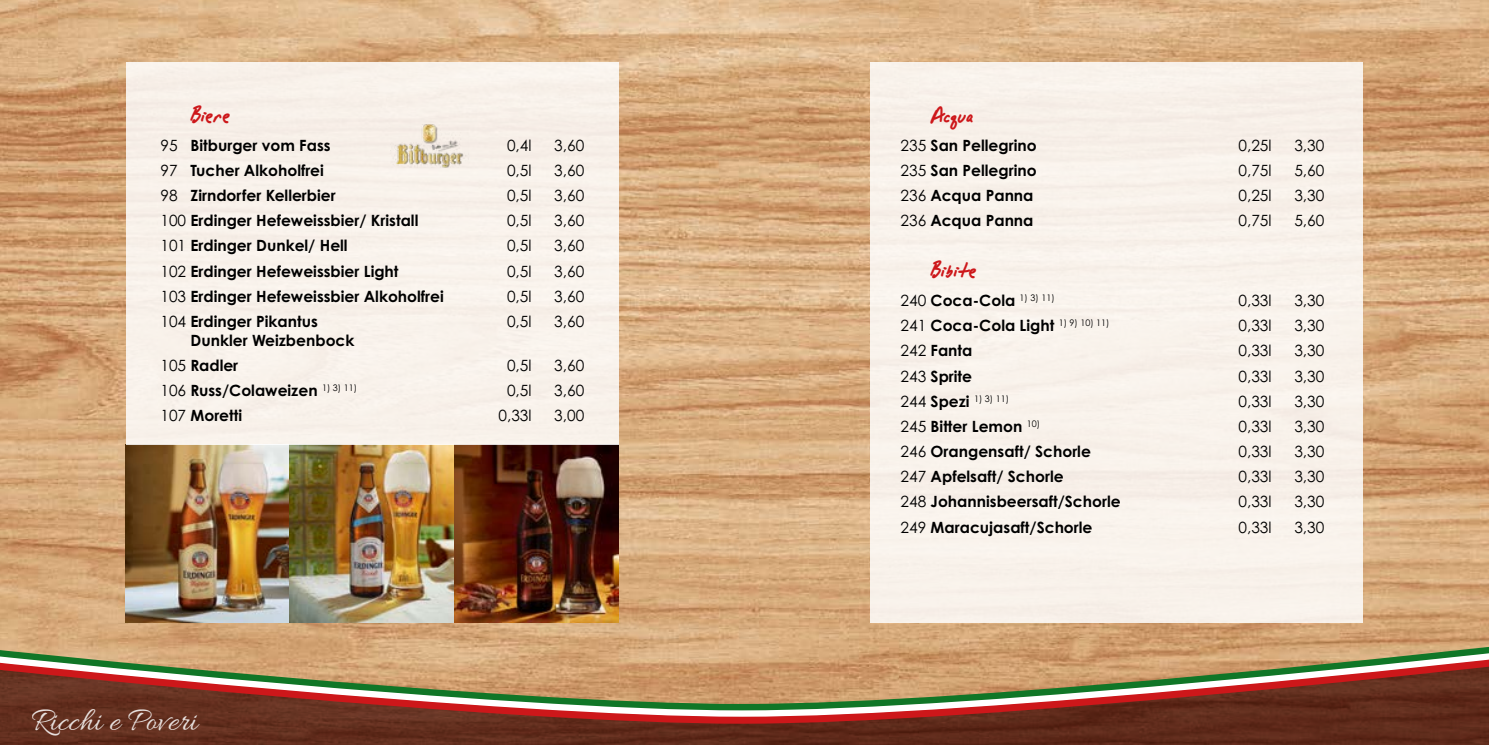
<style>
.page{position:relative;width:1489px;height:745px;background:#fff}
.page>*{position:absolute;margin:0;border:0;box-sizing:border-box;transform-origin:0 0}
.t1{font:33.75px "Allura";color:#fff}
.t2{font:28.75px "Alpha Mack AOE";letter-spacing:-.02em;color:#cd171a}
.t3{font:700 15.5px/18.6px "Century Gothic Pro";color:#000}
.t4{font:15.5px "Century Gothic Pro";color:#000}
.t5{font:9px "Century Gothic Pro";color:#000}
.s1{font-weight:400}
.s2{font-size:15.5px}
.s3{font-weight:700;font-size:15.5px}
</style>
<div class="page">
<img style="left:0;top:0;width:1488px;height:638px">
<img style="left:125px;top:444px;width:493px;height:178px">
<div style="left:126px;top:62px;width:492px;height:382px;background:#f8f2ea"></div>
<div style="left:870px;top:62px;width:492px;height:560px;background:#f9f2eb"></div>
<svg style="left:0;top:638px;width:1488px;height:106px;background:#6e3b26"></svg>
<svg style="left:0;top:641px;width:1488px;height:7px;background:#d2a475"></svg>
<svg style="left:0;top:648px;width:1488px;height:6px;background:#cea676"></svg>
<svg style="left:0;top:654px;width:1488px;height:72px;background:#9d7051"></svg>
<img style="left:393px;top:124px;width:74px;height:43px">
<h2 class="t2" style="left:190px;top:98px;width:41px">Biere</h2>
<p class="t3" style="left:160px;top:135px;width:172px"><span class="s1">95</span> Bitburger vom Fass</p>
<p class="t4" style="left:507px;top:135px;width:26px">0,4l</p>
<p class="t4" style="left:554px;top:135px;width:32px">3,60</p>
<p class="t3" style="left:160px;top:160px;width:165px"><span class="s1">97</span> Tucher Alkoholfrei</p>
<p class="t4" style="left:507px;top:161px;width:26px">0,5l</p>
<p class="t4" style="left:554px;top:161px;width:32px">3,60</p>
<p class="t3" style="left:160px;top:186px;width:177px"><span class="s1">98</span> Zirndorfer Kellerbier</p>
<p class="t4" style="left:507px;top:186px;width:26px">0,5l</p>
<p class="t4" style="left:554px;top:186px;width:32px">3,60</p>
<p class="t3" style="left:160px;top:211px;width:259px"><span class="s1">100</span> Erdinger Hefeweissbier/ Kristall</p>
<p class="t4" style="left:507px;top:211px;width:26px">0,5l</p>
<p class="t4" style="left:554px;top:211px;width:32px">3,60</p>
<p class="t3" style="left:160px;top:236px;width:189px"><span class="s1">101</span> Erdinger Dunkel/ Hell</p>
<p class="t4" style="left:507px;top:236px;width:26px">0,5l</p>
<p class="t4" style="left:554px;top:236px;width:32px">3,60</p>
<p class="t3" style="left:160px;top:261px;width:240px"><span class="s1">102</span> Erdinger Hefeweissbier Light</p>
<p class="t4" style="left:507px;top:261px;width:26px">0,5l</p>
<p class="t4" style="left:554px;top:261px;width:32px">3,60</p>
<p class="t3" style="left:160px;top:286px;width:285px"><span class="s1">103</span> Erdinger Hefeweissbier Alkoholfrei</p>
<p class="t4" style="left:507px;top:286px;width:26px">0,5l</p>
<p class="t4" style="left:554px;top:286px;width:32px">3,60</p>
<p class="t3" style="left:190px;top:311px;width:165px;text-indent:-30px"><span class="s1">104</span> Erdinger Pikantus<br>Dunkler Weizbenbock</p>
<p class="t4" style="left:507px;top:311px;width:26px">0,5l</p>
<p class="t4" style="left:554px;top:311px;width:32px">3,60</p>
<p class="t3" style="left:160px;top:355px;width:79px"><span class="s1">105</span> Radler</p>
<p class="t4" style="left:507px;top:355px;width:26px">0,5l</p>
<p class="t4" style="left:554px;top:355px;width:32px">3,60</p>
<p class="t3" style="left:160px;top:380px;width:198px"><span class="s1">106</span> Russ/Colaweizen <sup>1)</sup> <sup>3)</sup> <sup>11)</sup></p>
<p class="t4" style="left:507px;top:380px;width:26px">0,5l</p>
<p class="t4" style="left:554px;top:380px;width:32px">3,60</p>
<p class="t3" style="left:160px;top:405px;width:83px"><span class="s1">107</span> Moretti</p>
<p class="t4" style="left:498px;top:405px;width:35px">0,33l</p>
<p class="t4" style="left:554px;top:405px;width:32px">3,00</p>
<h1 class="t1" style="left:32px;top:701px;width:167px">Ricchi e Poveri</h1>
<h2 class="t2" style="left:930px;top:98px;width:45px">Acqua</h2>
<p class="t3" style="left:900px;top:135px;width:138px"><span class="s1">235</span> San Pellegrino</p>
<p class="t4" style="left:1238px;top:135px;width:35px">0,25l</p>
<p class="t4" style="left:1294px;top:135px;width:32px">3,30</p>
<p class="t3" style="left:900px;top:160px;width:138px"><span class="s1">235</span> San Pellegrino</p>
<p class="t4" style="left:1238px;top:161px;width:35px">0,75l</p>
<p class="t4" style="left:1294px;top:161px;width:32px">5,60</p>
<p class="t3" style="left:900px;top:186px;width:134px"><span class="s1">236</span> Acqua Panna</p>
<p class="t4" style="left:1238px;top:186px;width:35px">0,25l</p>
<p class="t4" style="left:1294px;top:186px;width:32px">3,30</p>
<p class="t3" style="left:900px;top:211px;width:134px"><span class="s1">236</span> Acqua Panna</p>
<p class="t4" style="left:1238px;top:211px;width:35px">0,75l</p>
<p class="t4" style="left:1294px;top:211px;width:32px">5,60</p>
<h2 class="t2" style="left:930px;top:253px;width:47px">Bibite</h2>
<p class="t3" style="left:900px;top:290px;width:156px"><span class="s1">240</span> Coca-Cola <sup>1)</sup> <sup>3)</sup> <sup>11)</sup></p>
<p class="t4" style="left:1238px;top:291px;width:35px">0,33l</p>
<p class="t4" style="left:1294px;top:291px;width:32px">3,30</p>
<p class="t3" style="left:900px;top:316px;width:211px"><span class="s1">241</span> Coca-Cola Light <sup>1)</sup> <sup>9)</sup> <sup>10)</sup> <sup>11)</sup></p>
<p class="t4" style="left:1238px;top:316px;width:35px">0,33l</p>
<p class="t4" style="left:1294px;top:316px;width:32px">3,30</p>
<p class="t3" style="left:900px;top:341px;width:73px"><span class="s1">242</span> Fanta</p>
<p class="t4" style="left:1238px;top:341px;width:35px">0,33l</p>
<p class="t4" style="left:1294px;top:341px;width:32px">3,30</p>
<p class="t3" style="left:900px;top:366px;width:73px"><span class="s1">243</span> Sprite</p>
<p class="t4" style="left:1238px;top:366px;width:35px">0,33l</p>
<p class="t4" style="left:1294px;top:366px;width:32px">3,30</p>
<p class="t5" style="left:900px;top:392px;width:110px"><span class="s2">244</span> <span class="s3">Spezi</span> 1) 3) 11)</p>
<p class="t4" style="left:1238px;top:391px;width:35px">0,33l</p>
<p class="t4" style="left:1294px;top:391px;width:32px">3,30</p>
<p class="t3" style="left:900px;top:416px;width:141px"><span class="s1">245</span> Bitter Lemon <sup>10)</sup></p>
<p class="t4" style="left:1238px;top:416px;width:35px">0,33l</p>
<p class="t4" style="left:1294px;top:416px;width:32px">3,30</p>
<p class="t3" style="left:900px;top:441px;width:192px"><span class="s1">246</span> Orangensaft/ Schorle</p>
<p class="t4" style="left:1238px;top:441px;width:35px">0,33l</p>
<p class="t4" style="left:1294px;top:441px;width:32px">3,30</p>
<p class="t3" style="left:900px;top:466px;width:165px"><span class="s1">247</span> Apfelsaft/ Schorle</p>
<p class="t4" style="left:1238px;top:467px;width:35px">0,33l</p>
<p class="t4" style="left:1294px;top:467px;width:32px">3,30</p>
<p class="t3" style="left:900px;top:491px;width:222px"><span class="s1">248</span> Johannisbeersaft/Schorle</p>
<p class="t4" style="left:1238px;top:492px;width:35px">0,33l</p>
<p class="t4" style="left:1294px;top:492px;width:32px">3,30</p>
<p class="t3" style="left:900px;top:517px;width:193px"><span class="s1">249</span> Maracujasaft/Schorle</p>
<p class="t4" style="left:1238px;top:517px;width:35px">0,33l</p>
<p class="t4" style="left:1294px;top:517px;width:32px">3,30</p>
</div>
